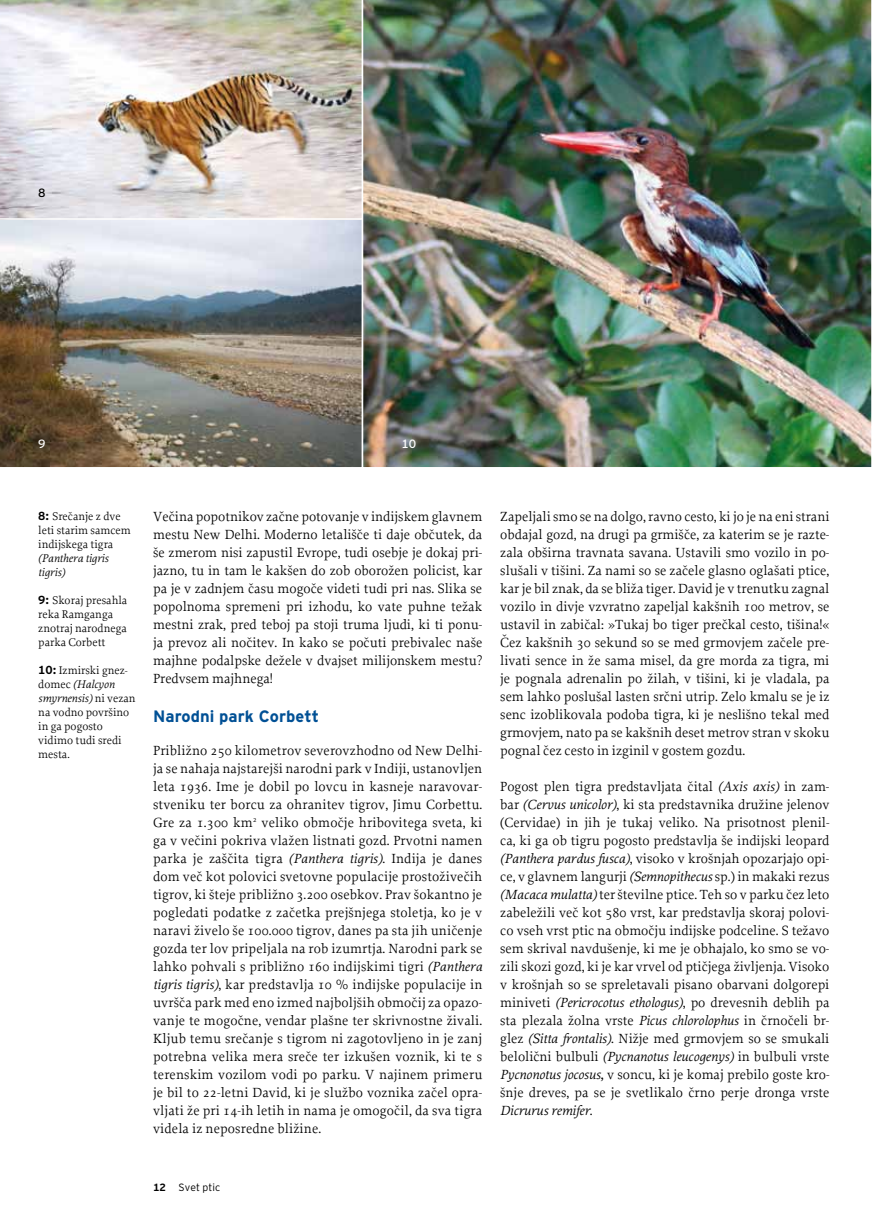
<style>
.page{position:relative;width:872px;height:1212px;background:#fff}
.page>*{position:absolute;margin:0;border:0;box-sizing:border-box;transform-origin:0 0}
.t1{font:700 16.5px "Interstate Bold Mono CE";color:#005095}
.t2{font:13.95px/18px "Proforma";color:#000;text-align:justify}
.t3{font:italic 13.95px "Proforma Book Italic CE";color:#000}
.t4{font:500 12px "Interstate Regular Mono CE";color:#fff}
.t5{font:500 12px "Interstate Regular Mono CE";color:#000}
.t6{font:11.7px/14.1px "Proforma";color:#000}
.t7{font:italic 11.7px/14.1px "Proforma Book Italic CE";color:#000}
.t8{font:300 10.5px "Interstate Light Mono CE";color:#000}
.s1{font-family:"Interstate Bold Mono CE";font-weight:700}
.s2{font-family:"Proforma";font-style:normal}
.s3{font-family:"Proforma Book Italic CE";font-style:italic}
</style>
<div class="page">
<img style="left:0;top:220px;width:362px;height:247px">
<img style="left:0;top:0;width:362px;height:220px">
<img style="left:363px;top:0;width:509px;height:467px">
<p class="t5" style="left:38px;top:186px;width:9px">8</p>
<p class="t4" style="left:38px;top:437px;width:9px">9</p>
<p class="t4" style="left:401px;top:437px;width:16px">10</p>
<p class="t6" style="left:38px;top:509px;width:94px"><span class="s1">8:</span> Srečanje z dve leti starim samcem indijskega tigra</p>
<p class="t7" style="left:38px;top:551px;width:72px">(Panthera tigris tigris)</p>
<p class="t6" style="left:38px;top:593px;width:91px"><span class="s1">9:</span> Skoraj presahla reka Ramganga znotraj narodnega parka Corbett</p>
<p class="t6" style="left:38px;top:663px;width:91px"><span class="s1">10:</span> Izmirski gnez-</p>
<p class="t7" style="left:38px;top:677px;width:99px"><span class="s2">domec</span> (Halcyon smyrnensis) <span class="s2">ni vezan</span></p>
<p class="t6" style="left:38px;top:705px;width:92px">na vodno površino in ga pogosto vidimo tudi sredi mesta.</p>
<p class="t2" style="left:153px;top:507px;width:331px">Večina popotnikov začne potovanje v indijskem glavnem mestu New Delhi. Moderno letališče ti daje občutek, da še zmerom nisi zapustil Evrope, tudi osebje je dokaj pri&shy;jazno, tu in tam le kakšen do zob oborožen policist, kar pa je v zadnjem času mogoče videti tudi pri nas. Slika se popolnoma spremeni pri izhodu, ko vate puhne težak mestni zrak, pred teboj pa stoji truma ljudi, ki ti ponu&shy;ja prevoz ali nočitev. In kako se počuti prebivalec naše majhne podalpske dežele v dvajset milijonskem mestu?<br>Predvsem majhnega!</p>
<p class="t1" style="left:153px;top:707px;width:167px">Narodni park Corbett</p>
<p class="t2" style="left:153px;top:741px;width:331px">Približno 250 kilometrov severovzhodno od New Delhi&shy;ja se nahaja najstarejši narodni park v Indiji, ustanovljen leta 1936. Ime je dobil po lovcu in kasneje naravovar&shy;stveniku ter borcu za ohranitev tigrov, Jimu Corbettu.<br>Gre za 1.300 km<sup>2</sup> veliko območje hribovitega sveta, ki ga v večini pokriva vlažen listnati gozd. Prvotni namen parka je zaščita tigra <span class="s3">(Panthera tigris)</span>. Indija je danes dom več kot polovici svetovne populacije prostoživečih tigrov, ki šteje približno 3.200 osebkov. Prav šokantno je pogledati podatke z začetka prejšnjega stoletja, ko je v naravi živelo še 100.000 tigrov, danes pa sta jih uničenje gozda ter lov pripeljala na rob izumrtja. Narodni park se lahko pohvali s približno 160 indijskimi tigri <span class="s3">(Panthera tigris tigris)</span>, kar predstavlja 10 % indijske populacije in uvršča park med eno izmed najboljših območij za opazo&shy;vanje te mogočne, vendar plašne ter skrivnostne živali.<br>Kljub temu srečanje s tigrom ni zagotovljeno in je zanj potrebna velika mera sreče ter izkušen voznik, ki te s terenskim vozilom vodi po parku. V najinem primeru je bil to 22-letni David, ki je službo voznika začel opra&shy;vljati že pri 14-ih letih in nama je omogočil, da sva tigra videla iz neposredne bližine.</p>
<p class="t2" style="left:500px;top:507px;width:331px">Zapeljali smo se na dolgo, ravno cesto, ki jo je na eni strani obdajal gozd, na drugi pa grmišče, za katerim se je razte&shy;zala obširna travnata savana. Ustavili smo vozilo in po&shy;slušali v tišini. Za nami so se začele glasno oglašati ptice, kar je bil znak, da se bliža tiger. David je v trenutku zagnal vozilo in divje vzvratno zapeljal kakšnih 100 metrov, se ustavil in zabičal: »Tukaj bo tiger prečkal cesto, tišina!« Čez kakšnih 30 sekund so se med grmovjem začele pre&shy;livati sence in že sama misel, da gre morda za tigra, mi je pognala adrenalin po žilah, v tišini, ki je vladala, pa sem lahko poslušal lasten srčni utrip. Zelo kmalu se je iz senc izoblikovala podoba tigra, ki je neslišno tekal med grmovjem, nato pa se kakšnih deset metrov stran v skoku pognal čez cesto in izginil v gostem gozdu.</p>
<p class="t2" style="left:500px;top:777px;width:331px">Pogost plen tigra predstavljata čital <span class="s3">(Axis axis)</span> in zam&shy;bar <span class="s3">(Cervus unicolor)</span>, ki sta predstavnika družine jelenov (Cervidae) in jih je tukaj veliko. Na prisotnost plenil&shy;ca, ki ga ob tigru pogosto predstavlja še indijski leopard <span class="s3">(Panthera pardus fusca)</span>, visoko v krošnjah opozarjajo opi&shy;ce, v glavnem langurji <span class="s3">(Semnopithecus</span> sp.) in makaki rezus <span class="s3">(Macaca mulatta)</span> ter številne ptice. Teh so v parku čez leto zabeležili več kot 580 vrst, kar predstavlja skoraj polovi&shy;co vseh vrst ptic na območju indijske podceline. S težavo sem skrival navdušenje, ki me je obhajalo, ko smo se vo&shy;zili skozi gozd, ki je kar vrvel od ptičjega življenja. Visoko v krošnjah so se spreletavali pisano obarvani dolgorepi miniveti <span class="s3">(Pericrocotus ethologus)</span>, po drevesnih deblih pa sta plezala žolna vrste <span class="s3">Picus chlorolophus</span> in črnočeli br&shy;glez <span class="s3">(Sitta frontalis)</span>. Nižje med grmovjem so se smukali belolični bulbuli <span class="s3">(Pycnanotus leucogenys)</span> in bulbuli vrste <span class="s3">Pycnonotus jocosus,</span> v soncu, ki je komaj prebilo goste kro&shy;šnje dreves, pa se je svetlikalo črno perje dronga vrste</p>
<p class="t3" style="left:500px;top:1101px;width:94px">Dicrurus remifer<span class="s2">.</span></p>
<p class="t8" style="left:153px;top:1181px;width:69px"><span class="s1">12</span> Svet ptic</p>
</div>
